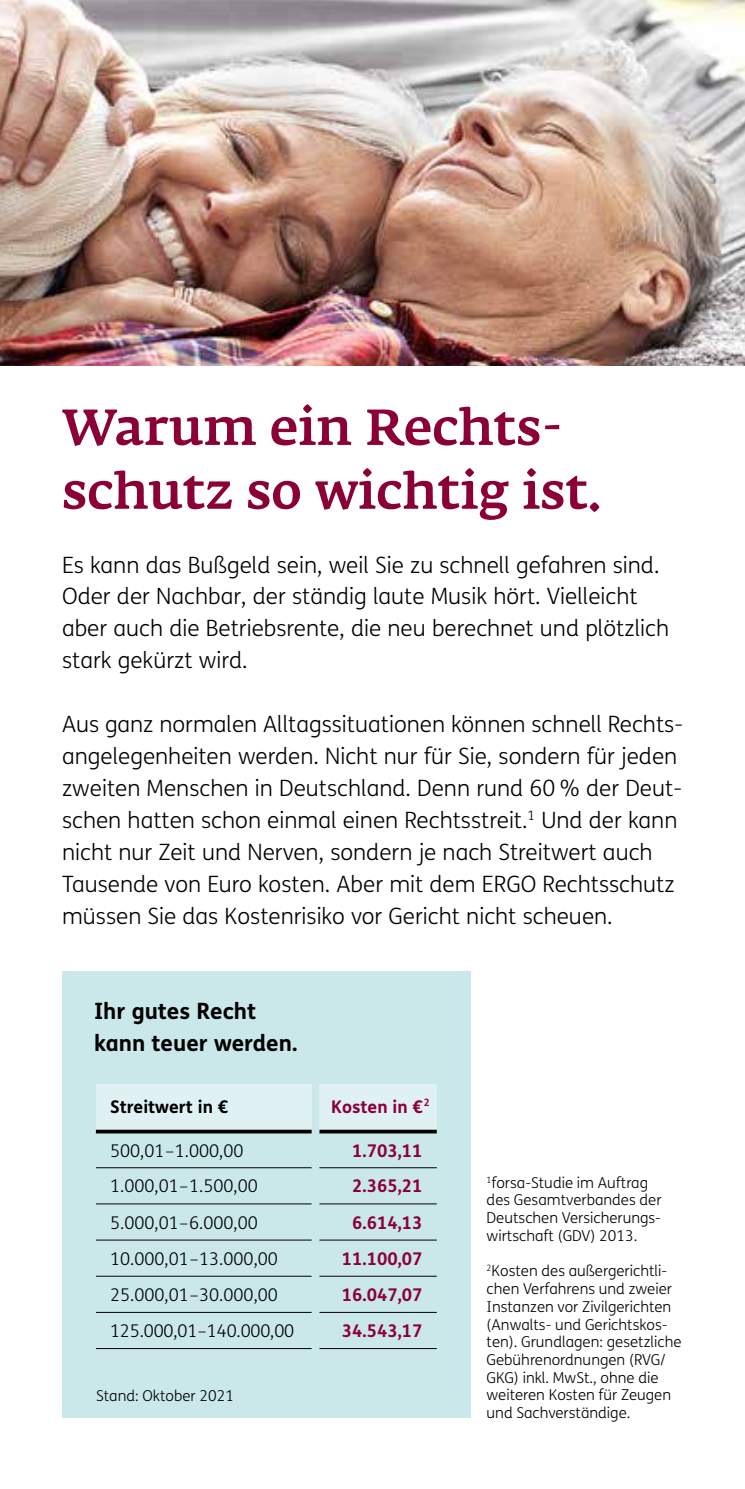
<style>
.page{position:relative;width:745px;height:1489px;background:#fff}
.page>*{position:absolute;margin:0;border:0;box-sizing:border-box;transform-origin:0 0}
.t1{font:500 50px/63.8px "Fedra Serif A Pro";color:#8c0038}
.t2{font:300 22.5px/32px "FS Me";color:#000}
.t3{font:700 22.5px/32px "FS Me";color:#000}
.t4{font:300 17.5px "FS Me";color:#000}
.t5{font:700 17.5px "FS Me";color:#8c0038}
.t6{font:700 17.5px "FS Me";color:#000}
.t7{font:300 15px/17.8px "FS Me";color:#000}
</style>
<div class="page">
<img style="left:0;top:0;width:744px;height:365px">
<div style="left:62px;top:971px;width:408px;height:446px;background:#cae7ea"></div>
<div style="left:96px;top:1083px;width:215px;height:48px;background:#e0f1f4"></div>
<div style="left:319px;top:1083px;width:117px;height:48px;background:#e0f1f4"></div>
<hr style="left:96px;top:1167px;width:215px;height:1px;background:#000">
<hr style="left:319px;top:1167px;width:117px;height:1px;background:#000">
<hr style="left:96px;top:1203px;width:215px;height:1px;background:#000">
<hr style="left:319px;top:1203px;width:117px;height:1px;background:#000">
<hr style="left:96px;top:1239px;width:215px;height:1px;background:#000">
<hr style="left:319px;top:1239px;width:117px;height:1px;background:#000">
<hr style="left:96px;top:1275px;width:215px;height:1px;background:#000">
<hr style="left:319px;top:1275px;width:117px;height:1px;background:#000">
<hr style="left:96px;top:1311px;width:215px;height:1px;background:#000">
<hr style="left:319px;top:1311px;width:117px;height:1px;background:#000">
<hr style="left:96px;top:1347px;width:215px;height:1px;background:#000">
<hr style="left:319px;top:1347px;width:117px;height:1px;background:#000">
<svg style="left:96px;top:1129px;width:215px;height:4px"></svg>
<svg style="left:319px;top:1129px;width:117px;height:4px"></svg>
<h1 class="t1" style="left:62px;top:396px;width:540px">Warum ein Rechts&shy;schutz so wichtig ist.</h1>
<p class="t2" style="left:62px;top:548px;width:608px">Es kann das Bußgeld sein, weil Sie zu schnell gefahren sind.<br>Oder der Nachbar, der ständig laute Musik hört. Vielleicht aber auch die Betriebsrente, die neu berechnet und plötzlich stark gekürzt wird.</p>
<p class="t2" style="left:62px;top:707px;width:622px">Aus ganz normalen Alltagssituationen können schnell Rechts&shy;angelegenheiten werden. Nicht nur für Sie, sondern für jeden zweiten Menschen in Deutschland. Denn rund 60 % der Deut&shy;schen hatten schon einmal einen Rechtsstreit.<sup>1</sup> Und der kann nicht nur Zeit und Nerven, sondern je nach Streitwert auch Tausende von Euro kosten. Aber mit dem ERGO Rechtsschutz müssen Sie das Kostenrisiko vor Gericht nicht scheuen.</p>
<p class="t3" style="left:94px;top:994px;width:205px">Ihr gutes Recht kann teuer werden.</p>
<p class="t6" style="left:110px;top:1093px;width:120px">Streitwert in €</p>
<p class="t5" style="left:331px;top:1093px;width:100px">Kosten in €<sup>2</sup></p>
<p class="t4" style="left:110px;top:1138px;width:135px">500,01–1.000,00</p>
<p class="t5" style="left:352px;top:1137px;width:72px">1.703,11</p>
<p class="t4" style="left:110px;top:1174px;width:149px">1.000,01–1.500,00</p>
<p class="t5" style="left:352px;top:1172px;width:72px">2.365,21</p>
<p class="t4" style="left:110px;top:1210px;width:149px">5.000,01–6.000,00</p>
<p class="t5" style="left:352px;top:1208px;width:72px">6.614,13</p>
<p class="t4" style="left:110px;top:1246px;width:169px">10.000,01–13.000,00</p>
<p class="t5" style="left:341px;top:1244px;width:82px">11.100,07</p>
<p class="t4" style="left:110px;top:1282px;width:169px">25.000,01–30.000,00</p>
<p class="t5" style="left:341px;top:1280px;width:82px">16.047,07</p>
<p class="t4" style="left:110px;top:1318px;width:185px">125.000,01–140.000,00</p>
<p class="t5" style="left:341px;top:1317px;width:82px">34.543,17</p>
<p class="t7" style="left:96px;top:1386px;width:139px">Stand: Oktober 2021</p>
<p class="t7" style="left:486px;top:1173px;width:176px"><sup>1</sup>forsa-Studie im Auftrag des Gesamtverbandes der<br>Deutschen Versicherungs&shy;wirtschaft (GDV) 2013.</p>
<p class="t7" style="left:486px;top:1261px;width:196px"><sup>2</sup>Kosten des außergerichtli&shy;chen Verfahrens und zweier<br>Instanzen vor Zivilgerichten (Anwalts- und Gerichtskos&shy;ten). Grundlagen: gesetzliche<br>Gebührenordnungen (RVG/<br>GKG) inkl. MwSt., ohne die weiteren Kosten für Zeugen und Sachverständige.</p>
</div>
